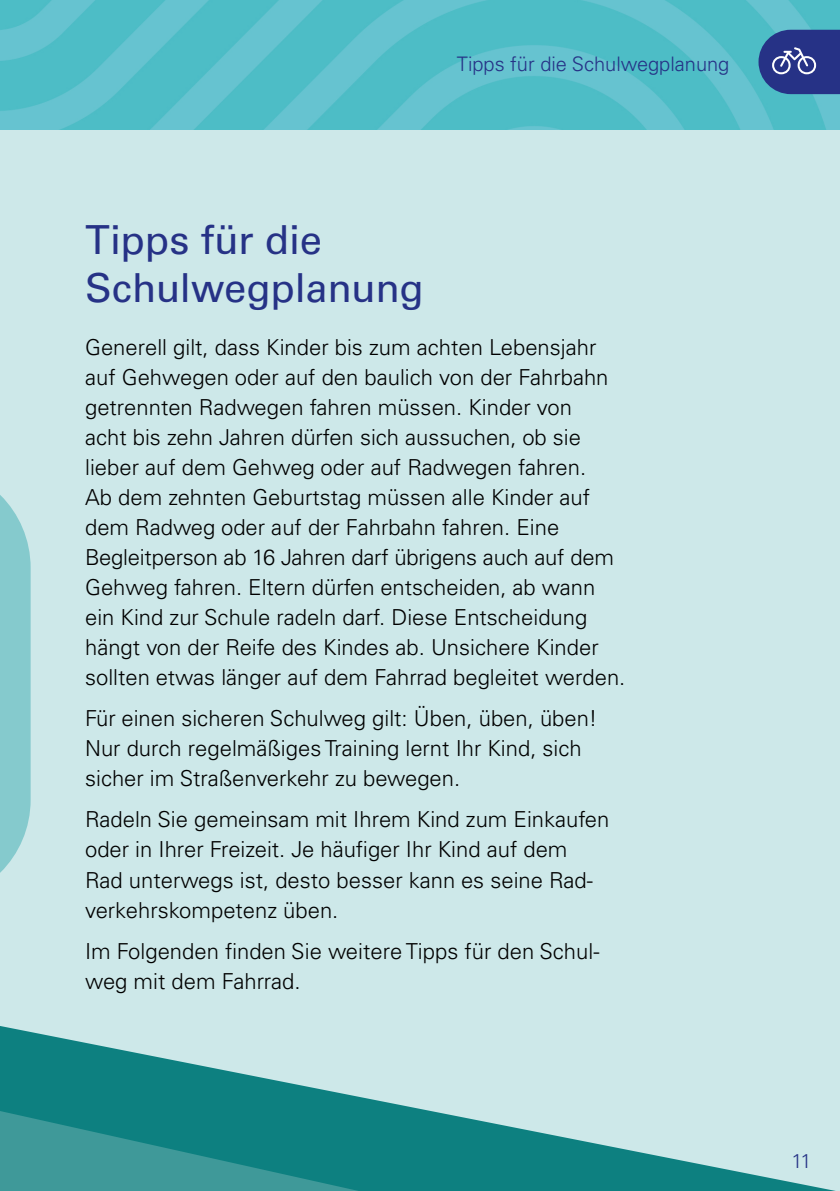
<style>
.page{position:relative;width:840px;height:1191px;background:#fff}
.page>*{position:absolute;margin:0;border:0;box-sizing:border-box;transform-origin:0 0}
.H2_Headline_Regular{font:40px/48px "Univers LT Pro 55 Roman";letter-spacing:-.005em;color:#263286}
.P_Fließtext_Light_CD{font:300 22px/30px "Univers LT Pro 45";color:#000}
.P_Kolumne{font:300 20px "Univers LT Pro 45";color:#263286}
</style>
<div class="page">
<img style="left:0;top:0;width:839px;height:130px">
<div style="left:0;top:130px;width:839px;height:1061px;background:#cde8e9"></div>
<svg style="left:0;top:495px;width:31px;height:361px;background:#8ccccf"></svg>
<svg style="left:0;top:856px;width:836px;height:335px"></svg>
<svg style="left:0;top:920px;width:435px;height:271px"></svg>
<svg style="left:758px;top:30px;width:81px;height:64px;background:#374b93"></svg>
<p class="P_Kolumne" style="left:456px;top:51px;width:274px">Tipps für die Schulwegplanung</p>
<h2 class="H2_Headline_Regular" style="left:85px;top:214px;width:340px">Tipps für die<br>Schulwegplanung</h2>
<p class="P_Fließtext_Light_CD" style="left:85px;top:331px;width:541px">Generell gilt, dass Kinder bis zum achten Lebensjahr auf Gehwegen oder auf den baulich von der Fahrbahn getrennten Radwegen fahren müssen. Kinder von<br>acht bis zehn Jahren dürfen sich aussuchen, ob sie lieber auf dem Gehweg oder auf Radwegen fahren.<br>Ab dem zehnten Geburtstag müssen alle Kinder auf dem Radweg oder auf der Fahrbahn fahren. Eine Begleitperson ab 16 Jahren darf übrigens auch auf dem Gehweg fahren. Eltern dürfen entscheiden, ab wann ein Kind zur Schule radeln darf. Diese Entscheidung hängt von der Reife des Kindes ab. Unsichere Kinder sollten etwas länger auf dem Fahrrad begleitet werden.</p>
<p class="P_Fließtext_Light_CD" style="left:85px;top:702px;width:513px">Für einen sicheren Schulweg gilt: Üben, üben, üben!<br>Nur durch regelmäßiges Training lernt Ihr Kind, sich sicher im Straßenverkehr zu bewegen.</p>
<p class="P_Fließtext_Light_CD" style="left:85px;top:804px;width:525px">Radeln Sie gemeinsam mit Ihrem Kind zum Einkaufen oder in Ihrer Freizeit. Je häufiger Ihr Kind auf dem Rad unterwegs ist, desto besser kann es seine Rad&shy;verkehrskompetenz üben.</p>
<p class="P_Fließtext_Light_CD" style="left:85px;top:935px;width:515px">Im Folgenden finden Sie weitere Tipps für den Schul&shy;weg mit dem Fahrrad.</p>
<p class="P_Kolumne" style="left:791px;top:1148px;width:21px">11</p>
</div>
